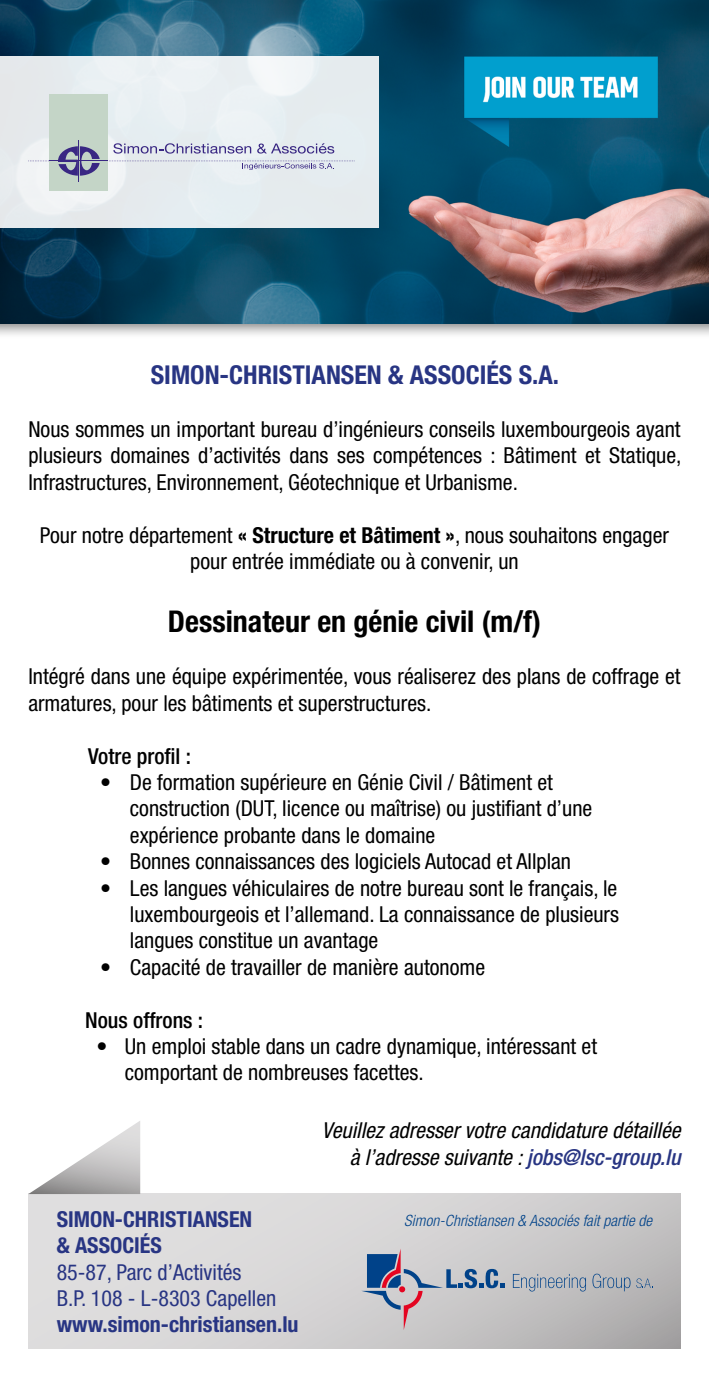
<style>
.page{position:relative;width:709px;height:1378px;background:#fff}
.page>*{position:absolute;margin:0;border:0;box-sizing:border-box;transform-origin:0 0}
.t1{font:700 condensed 30px "Helvetica Neue";color:#000}
.t2{font:700 condensed 26px "Helvetica Neue";color:#283583}
.t3{font:condensed 22px/26.4px "Helvetica Neue";color:#000}
.t4{font:italic condensed 22px/26.4px "Helvetica Neue";color:#000;text-align:right}
.t5{font:700 condensed 22px "Helvetica Neue";color:#283583}
.t6{font:condensed 22px/26.4px "Helvetica Neue";color:#283583}
.t7{font:500 condensed 22px "Helvetica Neue";color:#000}
.t8{font:italic 300 condensed 15.6px "Helvetica Neue";letter-spacing:.005em;color:#004289}
.s1{font-weight:700}
.s2{font-weight:500;color:#283583}
</style>
<div class="page">
<div style="left:0;top:0;width:709px;height:340px;background:#000;opacity:.5"></div>
<img style="left:0;top:0;width:709px;height:323px">
<div style="left:0;top:57px;width:378px;height:171px;background:linear-gradient(to right,#eaedf0,#e7eef1)"></div>
<svg style="left:28px;top:1194px;width:652px;height:154px;background:#d2d0d1"></svg>
<svg style="left:28px;top:1121px;width:112px;height:73px"></svg>
<svg style="left:513px;top:1274px;width:73px;height:17px"></svg>
<svg style="left:592px;top:1273px;width:38px;height:18px"></svg>
<svg style="left:361px;top:1248px;width:143px;height:82px;background:#b0b2bd"></svg>
<svg style="left:636px;top:1278px;width:16px;height:10px"></svg>
<div style="left:50px;top:94px;width:58px;height:96px;background:#c4d5c7"></div>
<svg style="left:28px;top:161px;width:21px;height:1px"></svg>
<svg style="left:113px;top:143px;width:138px;height:11px;background:#b7b7d2"></svg>
<svg style="left:257px;top:143px;width:77px;height:11px"></svg>
<svg style="left:109px;top:161px;width:246px;height:9px;background:#d9dde7"></svg>
<svg style="left:58px;top:146px;width:42px;height:30px"></svg>
<hr style="left:79px;top:140px;width:1px;height:42px;background:#392783">
<hr style="left:50px;top:161px;width:58px;height:1px;background:#392783">
<p class="t2" style="left:151px;top:359px;width:410px">SIMON-CHRISTIANSEN &amp; ASSOCIÉS S.A.</p>
<p class="t3" style="left:28px;top:416px;width:654px;text-align:justify">Nous sommes un important bureau d’ingénieurs conseils luxembourgeois ayant plusieurs domaines d’activités dans ses compétences : Bâtiment et Statique, Infrastructures, Environnement, Géotechnique et Urbanisme.</p>
<p class="t3" style="left:40px;top:521px;width:630px;text-align:center">Pour notre département <span class="s1">« Structure et Bâtiment »</span>, nous souhaitons engager pour entrée immédiate ou à convenir, un</p>
<h1 class="t1" style="left:168px;top:603px;width:374px">Dessinateur en génie civil (m/f)</h1>
<p class="t3" style="left:28px;top:663px;width:654px">Intégré dans une équipe expérimentée, vous réaliserez des plans de coffrage et armatures, pour les bâtiments et superstructures.</p>
<p class="t7" style="left:88px;top:742px;width:104px">Votre profil :</p>
<p class="t3" style="left:130px;top:769px;width:464px;text-indent:-30px">• De formation supérieure en Génie Civil / Bâtiment et construction (DUT, licence ou maîtrise) ou justifiant d’une expérience probante dans le domaine</p>
<p class="t3" style="left:100px;top:848px;width:472px">• Bonnes connaissances des logiciels Autocad et Allplan</p>
<p class="t3" style="left:130px;top:874px;width:490px;text-align:justify;text-indent:-30px">• Les langues véhiculaires de notre bureau sont le français, le luxembourgeois et l’allemand. La connaissance de plusieurs langues constitue un avantage</p>
<p class="t3" style="left:100px;top:953px;width:386px">• Capacité de travailler de manière autonome</p>
<p class="t7" style="left:85px;top:1006px;width:120px">Nous offrons :</p>
<p class="t3" style="left:125px;top:1033px;width:474px;text-indent:-28px">• Un emploi stable dans un cadre dynamique, intéressant et comportant de nombreuses facettes.</p>
<p class="t4" style="left:322px;top:1117px;width:360px">Veuillez adresser votre candidature détaillée à l’adresse suivante : <span class="s2">jobs@lsc-group.lu</span></p>
<p class="t5" style="left:57px;top:1205px;width:197px">SIMON-CHRISTIANSEN</p>
<p class="t8" style="left:404px;top:1212px;width:249px">Simon-Christiansen &amp; Associés fait partie de</p>
<p class="t5" style="left:57px;top:1232px;width:107px">&amp; ASSOCIÉS</p>
<p class="t6" style="left:57px;top:1258px;width:221px">85-87, Parc d’Activités<br>B.P. 108 - L-8303 Capellen</p>
<p class="t5" style="left:57px;top:1311px;width:243px">www.simon-christiansen.lu</p>
</div>
